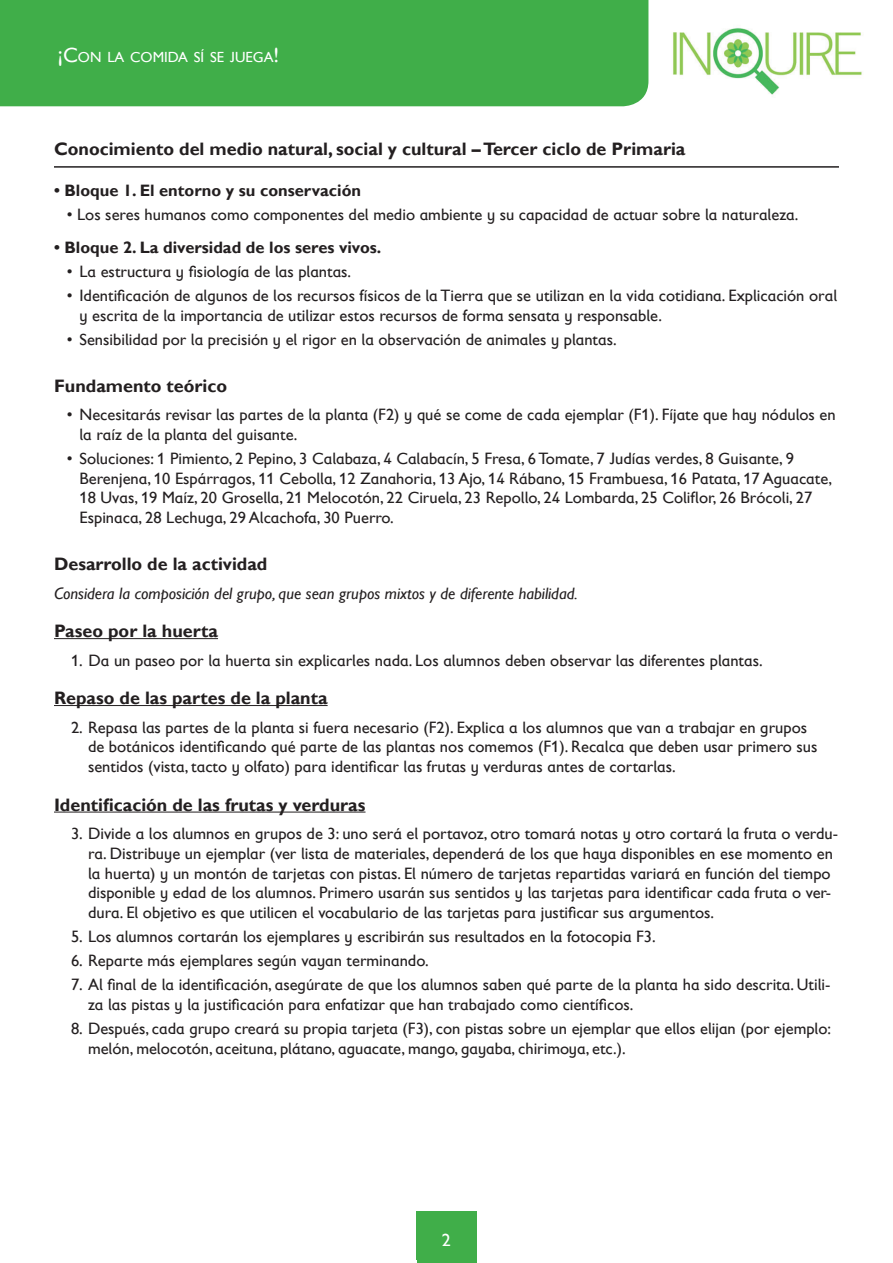
<style>
.page{position:relative;width:893px;height:1263px;background:#fff}
.page>*{position:absolute;margin:0;border:0;box-sizing:border-box;transform-origin:0 0}
.t1{font:700 18px "Gill Sans";color:#231f20}
.t2{font:18px "Gill Sans MT Schlbk";color:#fff}
.t3{font:16.5px/19.8px "Gill Sans MT Schlbk";color:#231f20}
.t4{font:italic 16.5px "Gill Sans";color:#231f20}
.t5{font:700 16.5px "Gill Sans";color:#231f20}
.t6{font:14.7px "Gill Sans MT Schlbk";color:#fff}
.s1{font-size:21px}
</style>
<div class="page">
<div style="left:0;top:0;width:648px;height:106px;background:#40ae49"></div>
<div style="left:417px;top:1212px;width:59px;height:51px;background:#40ae49"></div>
<img style="left:673px;top:28px;width:189px;height:67px">
<hr style="left:54px;top:166px;width:785px;height:2px;background:#231f20">
<hr style="left:54px;top:638px;width:164px;height:1px;background:#231f20">
<hr style="left:54px;top:705px;width:274px;height:1px;background:#231f20">
<hr style="left:54px;top:812px;width:312px;height:1px;background:#231f20">
<p class="t6" style="left:57px;top:49px;width:223px"><span class="s1">¡C</span>ON LA COMIDA SÍ SE JUEGA<span class="s1">!</span></p>
<p class="t1" style="left:54px;top:138px;width:633px">Conocimiento del medio natural, social y cultural – Tercer ciclo de Primaria</p>
<p class="t5" style="left:54px;top:180px;width:309px">• Bloque 1. El entorno y su conservación</p>
<p class="t3" style="left:67px;top:204px;width:733px">• Los seres humanos como componentes del medio ambiente y su capacidad de actuar sobre la naturaleza.</p>
<p class="t5" style="left:54px;top:237px;width:329px">• Bloque 2. La diversidad de los seres vivos.</p>
<p class="t3" style="left:67px;top:261px;width:286px">• La estructura y fisiología de las plantas.</p>
<p class="t3" style="left:80px;top:285px;width:759px;text-indent:-13px">• Identificación de algunos de los recursos físicos de la Tierra que se utilizan en la vida cotidiana. Explicación oral y escrita de la importancia de utilizar estos recursos de forma sensata y responsable.</p>
<p class="t3" style="left:67px;top:329px;width:551px">• Sensibilidad por la precisión y el rigor en la observación de animales y plantas.</p>
<p class="t1" style="left:54px;top:375px;width:175px">Fundamento teórico</p>
<p class="t3" style="left:80px;top:404px;width:758px;text-indent:-13px">• Necesitarás revisar las partes de la planta (F2) y qué se come de cada ejemplar (F1). Fíjate que hay nódulos en la raíz de la planta del guisante.</p>
<p class="t3" style="left:80px;top:448px;width:754px;text-indent:-13px">• Soluciones: 1 Pimiento, 2 Pepino, 3 Calabaza, 4 Calabacín, 5 Fresa, 6 Tomate, 7 Judías verdes, 8 Guisante, 9<br>Berenjena, 10 Espárragos, 11 Cebolla, 12 Zanahoria, 13 Ajo, 14 Rábano, 15 Frambuesa, 16 Patata, 17 Aguacate, 18 Uvas, 19 Maíz, 20 Grosella, 21 Melocotón, 22 Ciruela, 23 Repollo, 24 Lombarda, 25 Coliflor, 26 Brócoli, 27<br>Espinaca, 28 Lechuga, 29 Alcachofa, 30 Puerro.</p>
<p class="t1" style="left:54px;top:553px;width:215px">Desarrollo de la actividad</p>
<p class="t4" style="left:54px;top:583px;width:525px">Considera la composición del grupo, que sean grupos mixtos y de diferente habilidad.</p>
<p class="t1" style="left:54px;top:620px;width:166px">Paseo por la huerta</p>
<p class="t3" style="left:71px;top:650px;width:693px">1. Da un paseo por la huerta sin explicarles nada. Los alumnos deben observar las diferentes plantas.</p>
<p class="t1" style="left:54px;top:687px;width:275px">Repaso de las partes de la planta</p>
<p class="t3" style="left:88px;top:717px;width:731px;text-indent:-17px">2. Repasa las partes de la planta si fuera necesario (F2). Explica a los alumnos que van a trabajar en grupos de botánicos identificando qué parte de las plantas nos comemos (F1). Recalca que deben usar primero sus sentidos (vista, tacto y olfato) para identificar las frutas y verduras antes de cortarlas.</p>
<p class="t1" style="left:54px;top:794px;width:313px">Identificación de las frutas y verduras</p>
<p class="t3" style="left:88px;top:823px;width:752px;text-indent:-17px">3. Divide a los alumnos en grupos de 3: uno será el portavoz, otro tomará notas y otro cortará la fruta o verdu&shy;ra. Distribuye un ejemplar (ver lista de materiales, dependerá de los que haya disponibles en ese momento en la huerta) y un montón de tarjetas con pistas. El número de tarjetas repartidas variará en función del tiempo disponible y edad de los alumnos. Primero usarán sus sentidos y las tarjetas para identificar cada fruta o ver&shy;dura. El objetivo es que utilicen el vocabulario de las tarjetas para justificar sus argumentos.</p>
<p class="t3" style="left:71px;top:927px;width:586px">5. Los alumnos cortarán los ejemplares y escribirán sus resultados en la fotocopia F3.</p>
<p class="t3" style="left:71px;top:951px;width:359px">6. Reparte más ejemplares según vayan terminando.</p>
<p class="t3" style="left:88px;top:975px;width:744px;text-indent:-17px">7. Al final de la identificación, asegúrate de que los alumnos saben qué parte de la planta ha sido descrita. Utili&shy;za las pistas y la justificación para enfatizar que han trabajado como científicos.</p>
<p class="t3" style="left:88px;top:1019px;width:745px;text-indent:-17px">8. Después, cada grupo creará su propia tarjeta (F3), con pistas sobre un ejemplar que ellos elijan (por ejemplo: melón, melocotón, aceituna, plátano, aguacate, mango, gayaba, chirimoya, etc.).</p>
<p class="t2" style="left:442px;top:1229px;width:10px">2</p>
</div>
